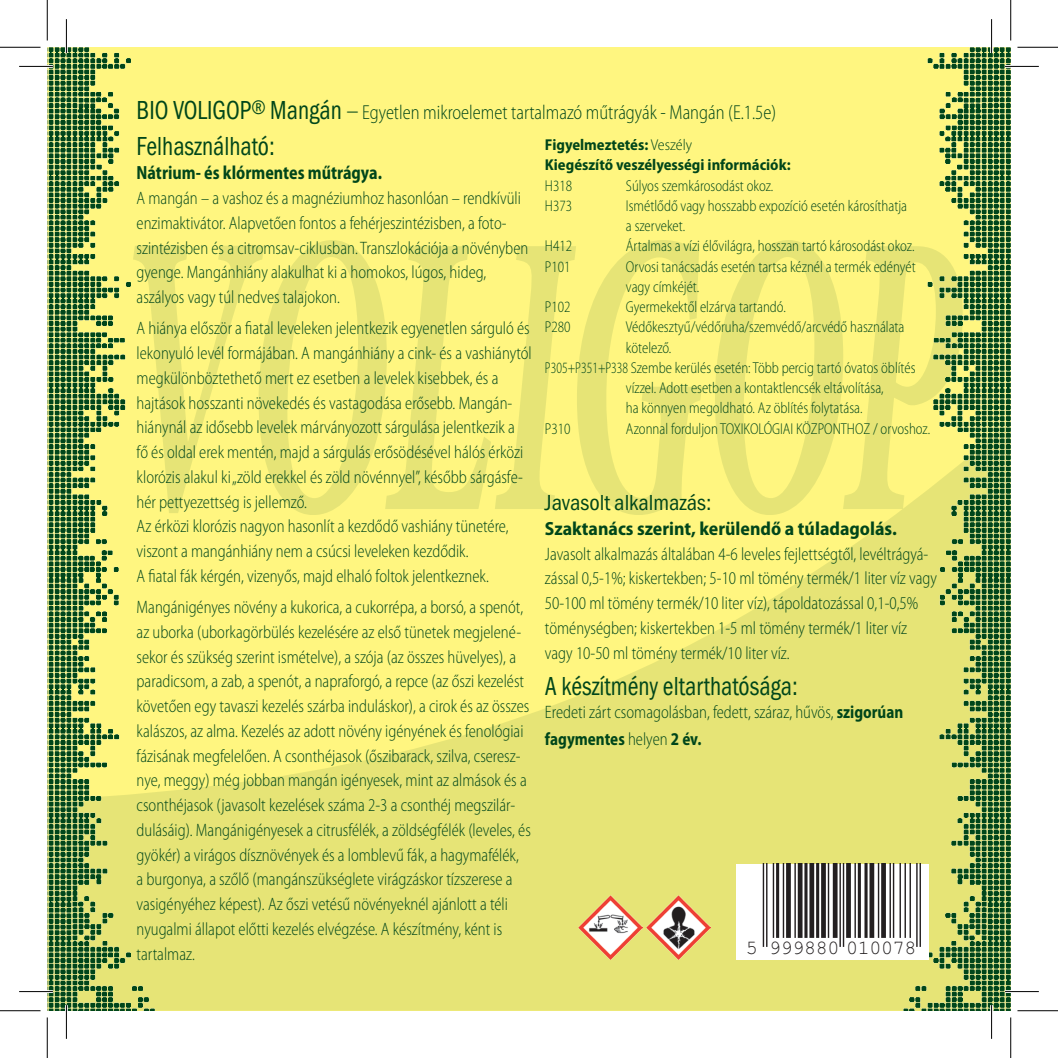
<style>
.page{position:relative;width:1058px;height:1058px;background:#fff}
.page>*{position:absolute;margin:0;border:0;box-sizing:border-box;transform-origin:0 0}
.t1{font:italic 700 405px "Minion Pro";letter-spacing:-.01em;color:#00461a;scale:.49 1}
.t2{font:27px "Franklin Gothic Con Reg";color:#00461a;scale:.9 1}
.t3{font:22.5px "Franklin Gothic Con Reg";color:#00461a}
.t4{font:300 semi-condensed 20.25px "Myriad Pro";color:#00461a;scale:.9 1}
.t5{font:20.03px "Helvetica";letter-spacing:-.015em;color:#231f20}
.t6{font:700 semi-condensed 19.12px "Myriad Pro";color:#00461a}
.t7{font:700 semi-condensed 19.12px "Myriad Pro";color:#00461a;scale:.9 1}
.t8{font:300 semi-condensed 18px/24.8px "Myriad Pro";color:#00461a;scale:.9 1}
.t9{font:300 semi-condensed 15.75px/20.2px "Myriad Pro";color:#00461a;scale:.9 1}
.t10{font:300 semi-condensed 15.75px "Myriad Pro";color:#00461a;scale:.8 1}
.t11{font:700 semi-condensed 15.75px/20.2px "Myriad Pro";color:#00461a}
.s1{font-family:"Franklin Gothic Con Reg";font-weight:400;font-stretch:normal;font-size:27px}
.s2{font-size:27px}
.s3{font-weight:300}
.s4{font-weight:700}
</style>
<div class="page">
<div style="left:47px;top:47px;width:963px;height:963px;background:#fff680"></div>
<svg style="left:172px;top:522px;width:714px;height:488px;fill:#e6e476"></svg>
<img style="left:47px;top:47px;width:125px;height:963px">
<img style="left:886px;top:47px;width:124px;height:963px">
<div style="left:736px;top:864px;width:192px;height:95px;background:#fff"></div>
<hr style="left:762px;top:864px;width:2px;height:83px;background:#231f20">
<hr style="left:766px;top:864px;width:1px;height:83px;background:#231f20">
<hr style="left:772px;top:864px;width:2px;height:74px;background:#231f20">
<hr style="left:776px;top:864px;width:3px;height:74px;background:#231f20">
<hr style="left:782px;top:864px;width:2px;height:74px;background:#231f20">
<div style="left:786px;top:864px;width:5px;height:74px;background:#231f20"></div>
<hr style="left:794px;top:864px;width:2px;height:74px;background:#231f20">
<div style="left:797px;top:864px;width:5px;height:74px;background:#231f20"></div>
<hr style="left:804px;top:864px;width:3px;height:74px;background:#231f20">
<div style="left:809px;top:864px;width:5px;height:74px;background:#231f20"></div>
<hr style="left:816px;top:864px;width:3px;height:74px;background:#231f20">
<div style="left:821px;top:864px;width:5px;height:74px;background:#231f20"></div>
<hr style="left:827px;top:864px;width:2px;height:74px;background:#231f20">
<div style="left:832px;top:864px;width:5px;height:74px;background:#231f20"></div>
<hr style="left:839px;top:864px;width:2px;height:83px;background:#231f20">
<hr style="left:842px;top:864px;width:2px;height:83px;background:#231f20">
<div style="left:846px;top:864px;width:5px;height:74px;background:#231f20"></div>
<hr style="left:854px;top:864px;width:2px;height:74px;background:#231f20">
<svg style="left:857px;top:864px;width:4px;height:74px"></svg>
<hr style="left:864px;top:864px;width:3px;height:74px;background:#231f20">
<div style="left:869px;top:864px;width:5px;height:74px;background:#231f20"></div>
<hr style="left:877px;top:864px;width:2px;height:74px;background:#231f20">
<div style="left:881px;top:864px;width:5px;height:74px;background:#231f20"></div>
<hr style="left:889px;top:864px;width:2px;height:74px;background:#231f20">
<hr style="left:892px;top:864px;width:2px;height:74px;background:#231f20">
<hr style="left:899px;top:864px;width:2px;height:74px;background:#231f20">
<hr style="left:904px;top:864px;width:2px;height:74px;background:#231f20">
<hr style="left:909px;top:864px;width:2px;height:74px;background:#231f20">
<hr style="left:916px;top:864px;width:1px;height:83px;background:#231f20">
<hr style="left:919px;top:864px;width:2px;height:83px;background:#231f20">
<img style="left:647px;top:896px;width:64px;height:63px">
<img style="left:578px;top:896px;width:64px;height:63px">
<hr style="left:19px;top:65px;width:34px;height:3px;background:#fff">
<hr style="left:1005px;top:65px;width:33px;height:3px;background:#fff">
<hr style="left:19px;top:990px;width:34px;height:3px;background:#fff">
<hr style="left:1005px;top:990px;width:33px;height:3px;background:#fff">
<hr style="left:65px;top:19px;width:3px;height:34px;background:#fff">
<hr style="left:65px;top:1005px;width:3px;height:33px;background:#fff">
<hr style="left:990px;top:19px;width:3px;height:34px;background:#fff">
<hr style="left:990px;top:1005px;width:3px;height:33px;background:#fff">
<hr style="left:19px;top:66px;width:34px;height:1px;background:#000">
<hr style="left:1005px;top:66px;width:33px;height:1px;background:#000">
<hr style="left:19px;top:991px;width:34px;height:1px;background:#000">
<hr style="left:1005px;top:991px;width:33px;height:1px;background:#000">
<hr style="left:66px;top:19px;width:1px;height:34px;background:#000">
<hr style="left:66px;top:1005px;width:1px;height:33px;background:#000">
<hr style="left:991px;top:19px;width:1px;height:34px;background:#000">
<hr style="left:991px;top:1005px;width:1px;height:33px;background:#000">
<hr style="left:0;top:47px;width:40px;height:1px;background:#000">
<hr style="left:1017px;top:47px;width:41px;height:1px;background:#000">
<hr style="left:0;top:1010px;width:40px;height:1px;background:#000">
<hr style="left:1017px;top:1010px;width:41px;height:1px;background:#000">
<hr style="left:47px;top:0;width:1px;height:40px;background:#000">
<hr style="left:47px;top:1017px;width:1px;height:41px;background:#000">
<hr style="left:1010px;top:0;width:1px;height:40px;background:#000">
<hr style="left:1010px;top:1017px;width:1px;height:41px;background:#000">
<p class="t4" style="left:137px;top:101px;width:712px"><span class="s1">BIO VOLIGOP</span><sup>®</sup> <span class="s1">Mangán</span> <span class="s2">–</span> Egyetlen mikroelemet tartalmazó műtrágyák - Mangán (E.1.5e)</p>
<p class="t11" style="left:545px;top:135px;width:247px">Figyelmeztetés: <span class="s3">Veszély<br></span>Kiegészítő veszélyességi információk:</p>
<p class="t9" style="left:545px;top:176px;width:32px">H318</p>
<p class="t9" style="left:626px;top:176px;width:165px">Súlyos szemkárosodást okoz.</p>
<p class="t9" style="left:545px;top:196px;width:32px">H373</p>
<p class="t9" style="left:626px;top:196px;width:314px">Ismétlődő vagy hosszabb expozíció esetén károsíthatja a szerveket.</p>
<p class="t9" style="left:545px;top:236px;width:32px">H412</p>
<p class="t9" style="left:626px;top:236px;width:322px">Ártalmas a vízi élővilágra, hosszan tartó károsodást okoz.</p>
<p class="t9" style="left:545px;top:257px;width:30px">P101</p>
<p class="t9" style="left:626px;top:257px;width:323px">Orvosi tanácsadás esetén tartsa kéznél a termék edényét vagy címkéjét.</p>
<p class="t9" style="left:545px;top:297px;width:30px">P102</p>
<p class="t9" style="left:626px;top:297px;width:179px">Gyermekektől elzárva tartandó.</p>
<p class="t9" style="left:545px;top:317px;width:30px">P280</p>
<p class="t9" style="left:626px;top:317px;width:311px">Védőkesztyű/védőruha/szemvédő/arcvédő használata</p>
<p class="t9" style="left:626px;top:338px;width:52px">kötelező.</p>
<p class="t10" style="left:545px;top:359px;width:465px">P305+P351+P338 Szembe kerülés esetén: Több percig tartó óvatos öblítés</p>
<p class="t9" style="left:626px;top:378px;width:288px">vízzel. Adott esetben a kontaktlencsék eltávolítása,</p>
<p class="t9" style="left:626px;top:398px;width:264px">ha könnyen megoldható. Az öblítés folytatása.</p>
<p class="t9" style="left:545px;top:419px;width:30px">P310</p>
<p class="t9" style="left:626px;top:419px;width:339px">Azonnal forduljon TOXIKOLÓGIAI KÖZPONTHOZ / orvoshoz.</p>
<h2 class="t2" style="left:137px;top:130px;width:155px">Felhasználható:</h2>
<p class="t7" style="left:137px;top:162px;width:274px">Nátrium- és klórmentes műtrágya.</p>
<p class="t8" style="left:137px;top:186px;width:437px">A mangán – a vashoz és a magnéziumhoz hasonlóan – rendkívüli enzimaktivátor. Alapvetően fontos a fehérjeszintézisben, a foto&shy;szintézisben és a citromsav-ciklusban. Transzlokációja a növényben gyenge. Mangánhiány alakulhat ki a homokos, lúgos, hideg, aszályos vagy túl nedves talajokon.</p>
<p class="t8" style="left:137px;top:316px;width:440px">A hiánya először a fiatal leveleken jelentkezik egyenetlen sárguló és lekonyuló levél formájában. A mangánhiány a cink- és a vashiánytól megkülönböztethető mert ez esetben a levelek kisebbek, és a hajtások hosszanti növekedés és vastagodása erősebb. Mangán&shy;hiánynál az idősebb levelek márványozott sárgulása jelentkezik a<br>fő és oldal erek mentén, majd a sárgulás erősödésével hálós érközi klorózis alakul ki „zöld erekkel és zöld növénnyel”, később sárgásfe&shy;hér pettyezettség is jellemző.<br>Az érközi klorózis nagyon hasonlít a kezdődő vashiány tünetére, viszont a mangánhiány nem a csúcsi leveleken kezdődik.<br>A fiatal fák kérgén, vizenyős, majd elhaló foltok jelentkeznek.</p>
<p class="t8" style="left:137px;top:595px;width:439px">Mangánigényes növény a kukorica, a cukorrépa, a borsó, a spenót, az uborka (uborkagörbülés kezelésére az első tünetek megjelené&shy;sekor és szükség szerint ismételve), a szója (az összes hüvelyes), a paradicsom, a zab, a spenót, a napraforgó, a repce (az őszi kezelést követően egy tavaszi kezelés szárba induláskor), a cirok és az összes kalászos, az alma. Kezelés az adott növény igényének és fenológiai fázisának megfelelően. A csonthéjasok (őszibarack, szilva, cseresz&shy;nye, meggy) még jobban mangán igényesek, mint az almások és a csonthéjasok (javasolt kezelések száma 2-3 a csonthéj megszilár&shy;dulásáig). Mangánigényesek a citrusfélék, a zöldségfélék (leveles, és gyökér) a virágos dísznövények és a lomblevű fák, a hagymafélék,<br>a burgonya, a szőlő (mangánszükséglete virágzáskor tízszerese a vasigényéhez képest). Az őszi vetésű növényeknél ajánlott a téli nyugalmi állapot előtti kezelés elvégzése. A készítmény, ként is tartalmaz.</p>
<h1 class="t1" style="left:114px;top:91px;width:1726px">VOLIGOP</h1>
<p class="t3" style="left:545px;top:490px;width:168px">Javasolt alkalmazás:</p>
<p class="t6" style="left:545px;top:518px;width:353px">Szaktanács szerint, kerülendő a túladagolás.</p>
<p class="t8" style="left:545px;top:541px;width:437px">Javasolt alkalmazás általában 4-6 leveles fejlettségtől, levéltrágyá&shy;zással 0,5-1%; kiskertekben; 5-10 ml tömény termék/1 liter víz vagy 50-100 ml tömény termék/10 liter víz), tápoldatozással 0,1-0,5% töménységben; kiskertekben 1-5 ml tömény termék/1 liter víz vagy 10-50 ml tömény termék/10 liter víz.</p>
<h2 class="t2" style="left:545px;top:671px;width:282px">A készítmény eltarthatósága:</h2>
<p class="t8" style="left:545px;top:698px;width:400px;line-height:27px">Eredeti zárt csomagolásban, fedett, száraz, hűvös, <span class="s4">szigorúan fagymentes</span> helyen <span class="s4">2 év.</span></p>
<p class="t5" style="left:746px;top:935px;width:172px">5 999880 010078</p>
</div>
